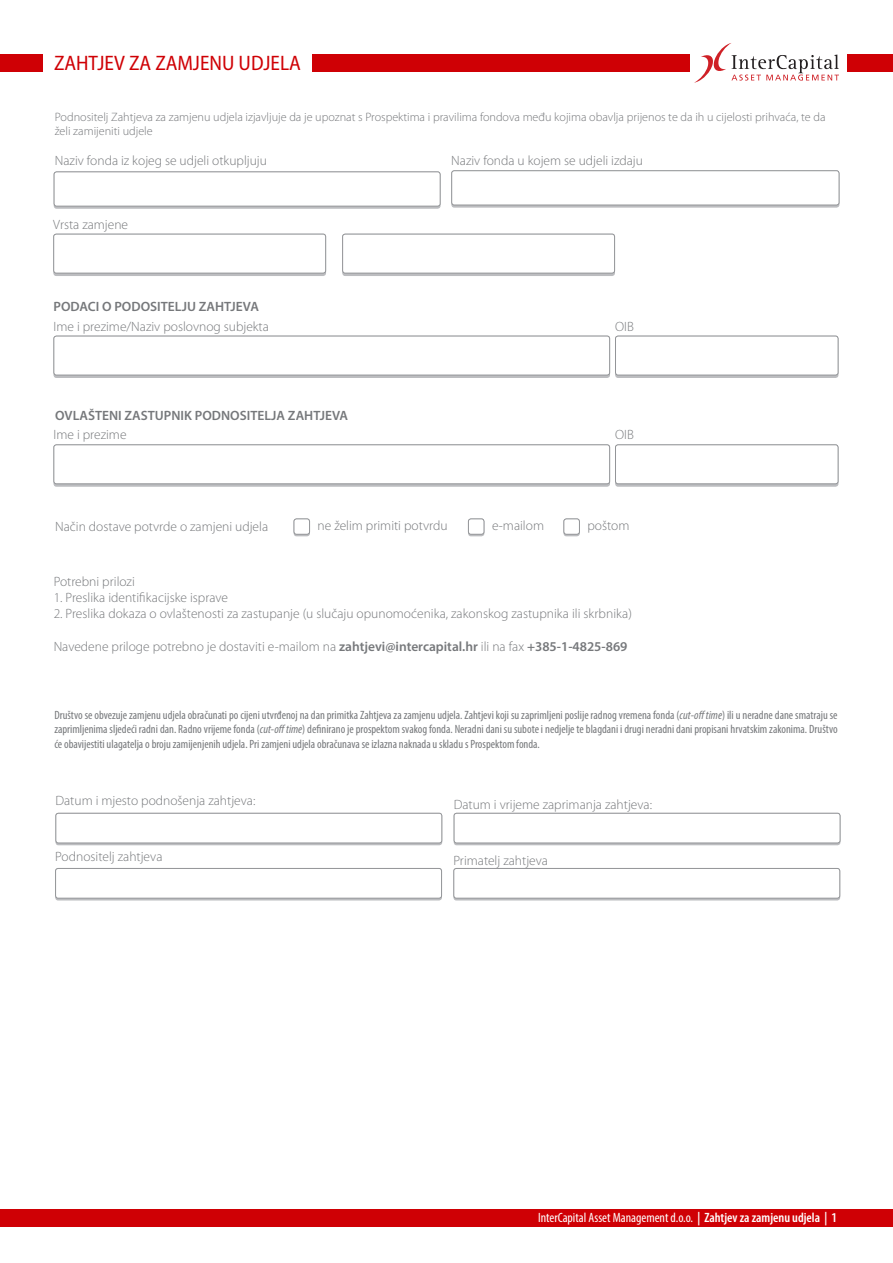
<style>
.page{position:relative;width:893px;height:1263px;background:#fff}
.page>*{position:absolute;margin:0;border:0;box-sizing:border-box;transform-origin:0 0}
.t1{font:semi-condensed 21px "Myriad Pro";color:#cf0005}
.t2{font:300 13.5px "Myriad Pro";color:#76787b}
.t3{font:600 13.5px "Myriad Pro";color:#76787b}
.t4{font:condensed 13.5px "Myriad Pro";color:#fff}
.t5{font:300 12.15px/14.5px "Myriad Pro";color:#76787b}
.t6{font:condensed 12px/14.4px "Myriad Pro";color:#76787b;text-align:justify}
.s1{font-weight:600}
.s2{font-style:italic}
</style>
<div class="page">
<svg style="left:694px;top:43px;width:145px;height:40px"></svg>
<div style="left:0;top:54px;width:43px;height:18px;background:#cf0005"></div>
<div style="left:312px;top:54px;width:378px;height:18px;background:#cf0005"></div>
<div style="left:847px;top:54px;width:46px;height:18px;background:#cf0005"></div>
<div style="left:0;top:1209px;width:893px;height:17px;background:#cf0005"></div>
<div style="left:54px;top:171px;width:387px;height:38px;background:linear-gradient(to right,#bcbdc0,#bcbdc0);border-radius:3px"></div>
<div style="left:54px;top:172px;width:386px;height:34px;background:#fff;border-radius:3px"></div>
<div style="left:54px;top:171px;width:387px;height:35px;border:1px solid #939598;border-radius:3px"></div>
<div style="left:451px;top:170px;width:388px;height:38px;background:linear-gradient(to right,#bcbdc0,#bcbdc0);border-radius:3px"></div>
<div style="left:452px;top:171px;width:387px;height:34px;background:#fff;border-radius:3px"></div>
<div style="left:451px;top:170px;width:388px;height:35px;border:1px solid #939598;border-radius:3px"></div>
<div style="left:53px;top:234px;width:273px;height:42px;background:linear-gradient(to right,#bcbdc0,#bcbdc0);border-radius:3px"></div>
<div style="left:54px;top:234px;width:272px;height:39px;background:#fff;border-radius:3px"></div>
<div style="left:53px;top:234px;width:273px;height:39px;border:1px solid #939598;border-radius:3px"></div>
<div style="left:342px;top:234px;width:273px;height:42px;background:linear-gradient(to right,#bcbdc0,#bcbdc0);border-radius:3px"></div>
<div style="left:343px;top:234px;width:272px;height:39px;background:#fff;border-radius:3px"></div>
<div style="left:342px;top:234px;width:273px;height:39px;border:1px solid #939598;border-radius:3px"></div>
<div style="left:53px;top:336px;width:557px;height:42px;background:linear-gradient(to right,#bcbdc0,#bcbdc0);border-radius:3px"></div>
<div style="left:54px;top:336px;width:556px;height:39px;background:#fff;border-radius:3px"></div>
<div style="left:53px;top:336px;width:557px;height:39px;border:1px solid #939598;border-radius:3px"></div>
<div style="left:615px;top:336px;width:223px;height:42px;background:linear-gradient(to right,#bcbdc0,#bcbdc0);border-radius:3px"></div>
<div style="left:615px;top:336px;width:223px;height:39px;background:#fff;border-radius:3px"></div>
<div style="left:615px;top:336px;width:223px;height:39px;border:1px solid #939598;border-radius:3px"></div>
<div style="left:53px;top:444px;width:557px;height:43px;background:linear-gradient(to right,#aeb0b3,#aeb0b3);border-radius:3px"></div>
<div style="left:54px;top:445px;width:556px;height:39px;background:#fff;border-radius:3px"></div>
<div style="left:53px;top:444px;width:557px;height:40px;border:1px solid #939598;border-radius:3px"></div>
<div style="left:615px;top:444px;width:223px;height:43px;background:linear-gradient(to right,#aeb0b3,#aeb0b3);border-radius:3px"></div>
<div style="left:615px;top:445px;width:223px;height:39px;background:#fff;border-radius:3px"></div>
<div style="left:615px;top:444px;width:223px;height:40px;border:1px solid #939598;border-radius:3px"></div>
<svg style="left:563px;top:518px;width:17px;height:18px"></svg>
<div style="left:564px;top:519px;width:15px;height:15px;background:#fff;border-radius:3px"></div>
<div style="left:563px;top:518px;width:17px;height:17px;border:1px solid #939598;border-radius:3px"></div>
<div style="left:468px;top:518px;width:16px;height:18px;background:#bcbdc0;border-radius:3px"></div>
<div style="left:468px;top:519px;width:16px;height:15px;background:#fff;border-radius:3px"></div>
<div style="left:468px;top:518px;width:16px;height:17px;border:1px solid #939598;border-radius:3px"></div>
<div style="left:294px;top:518px;width:16px;height:18px;background:#bcbdc0;border-radius:3px"></div>
<div style="left:294px;top:519px;width:16px;height:15px;background:#fff;border-radius:3px"></div>
<div style="left:294px;top:518px;width:16px;height:17px;border:1px solid #939598;border-radius:3px"></div>
<div style="left:55px;top:868px;width:387px;height:32px;background:#a3a5a8;border-radius:3px"></div>
<div style="left:56px;top:868px;width:386px;height:30px;background:#fff;border-radius:3px"></div>
<div style="left:55px;top:868px;width:387px;height:30px;border:1px solid #939598;border-radius:3px"></div>
<div style="left:453px;top:868px;width:387px;height:32px;background:#a3a5a8;border-radius:3px"></div>
<div style="left:454px;top:868px;width:386px;height:30px;background:#fff;border-radius:3px"></div>
<div style="left:453px;top:868px;width:387px;height:30px;border:1px solid #939598;border-radius:3px"></div>
<div style="left:55px;top:813px;width:387px;height:32px;background:#a8a9ac;border-radius:3px"></div>
<div style="left:56px;top:813px;width:386px;height:30px;background:#fff;border-radius:3px"></div>
<div style="left:55px;top:813px;width:387px;height:30px;border:1px solid #939598;border-radius:3px"></div>
<div style="left:454px;top:813px;width:386px;height:32px;background:#a8a9ac;border-radius:3px"></div>
<div style="left:454px;top:813px;width:386px;height:30px;background:#fff;border-radius:3px"></div>
<div style="left:454px;top:813px;width:386px;height:30px;border:1px solid #939598;border-radius:3px"></div>
<p class="t1" style="left:54px;top:51px;width:248px">ZAHTJEV ZA ZAMJENU UDJELA</p>
<p class="t5" style="left:55px;top:110px;width:772px">Podnositelj Zahtjeva za zamjenu udjela izjavljuje da je upoznat s Prospektima i pravilima fondova među kojima obavlja prijenos te da ih u cijelosti prihvaća, te da želi zamijeniti udjele</p>
<p class="t2" style="left:55px;top:153px;width:214px">Naziv fonda iz kojeg se udjeli otkupljuju</p>
<p class="t2" style="left:451px;top:153px;width:193px">Naziv fonda u kojem se udjeli izdaju</p>
<p class="t2" style="left:53px;top:217px;width:76px">Vrsta zamjene</p>
<p class="t3" style="left:53px;top:298px;width:207px">PODACI O PODOSITELJU ZAHTJEVA</p>
<p class="t2" style="left:53px;top:319px;width:217px">Ime i prezime/Naziv poslovnog subjekta</p>
<p class="t2" style="left:615px;top:319px;width:20px">OIB</p>
<p class="t3" style="left:55px;top:407px;width:294px">OVLAŠTENI ZASTUPNIK PODNOSITELJA ZAHTJEVA</p>
<p class="t2" style="left:53px;top:428px;width:75px">Ime i prezime</p>
<p class="t2" style="left:615px;top:428px;width:20px">OIB</p>
<p class="t2" style="left:55px;top:519px;width:214px">Način dostave potvrde o zamjeni udjela</p>
<p class="t2" style="left:318px;top:518px;width:131px">ne želim primiti potvrdu</p>
<p class="t2" style="left:492px;top:518px;width:54px">e-mailom</p>
<p class="t2" style="left:587px;top:518px;width:43px">poštom</p>
<p class="t2" style="left:54px;top:574px;width:83px">Potrebni prilozi</p>
<p class="t2" style="left:54px;top:590px;width:176px">1. Preslika identifikacijske isprave</p>
<p class="t2" style="left:54px;top:606px;width:580px">2. Preslika dokaza o ovlaštenosti za zastupanje (u slučaju opunomoćenika, zakonskog zastupnika ili skrbnika)</p>
<p class="t2" style="left:54px;top:639px;width:575px">Navedene priloge potrebno je dostaviti e-mailom na <span class="s1">zahtjevi@intercapital.hr</span> ili na fax <span class="s1">+385-1-4825-869</span></p>
<p class="t6" style="left:54px;top:708px;width:785px">Društvo se obvezuje zamjenu udjela obračunati po cijeni utvrđenoj na dan primitka Zahtjeva za zamjenu udjela. Zahtjevi koji su zaprimljeni poslije radnog vremena fonda (<span class="s2">cut-off time</span>) ili u neradne dane smatraju se zaprimljenima sljedeći radni dan. Radno vrijeme fonda (<span class="s2">cut-off time</span>) definirano je prospektom svakog fonda. Neradni dani su subote i nedjelje te blagdani i drugi neradni dani propisani hrvatskim zakonima. Društvo će obavijestiti ulagatelja o broju zamijenjenih udjela. Pri zamjeni udjela obračunava se izlazna naknada u skladu s Prospektom fonda.</p>
<p class="t2" style="left:55px;top:793px;width:201px">Datum i mjesto podnošenja zahtjeva:</p>
<p class="t2" style="left:454px;top:797px;width:200px">Datum i vrijeme zaprimanja zahtjeva:</p>
<p class="t2" style="left:55px;top:849px;width:109px">Podnositelj zahtjeva</p>
<p class="t2" style="left:453px;top:853px;width:96px">Primatelj zahtjeva</p>
<p class="t4" style="left:538px;top:1209px;width:300px">InterCapital Asset Management d.o.o. <span class="s1">| Zahtjev za zamjenu udjela | 1</span></p>
</div>
